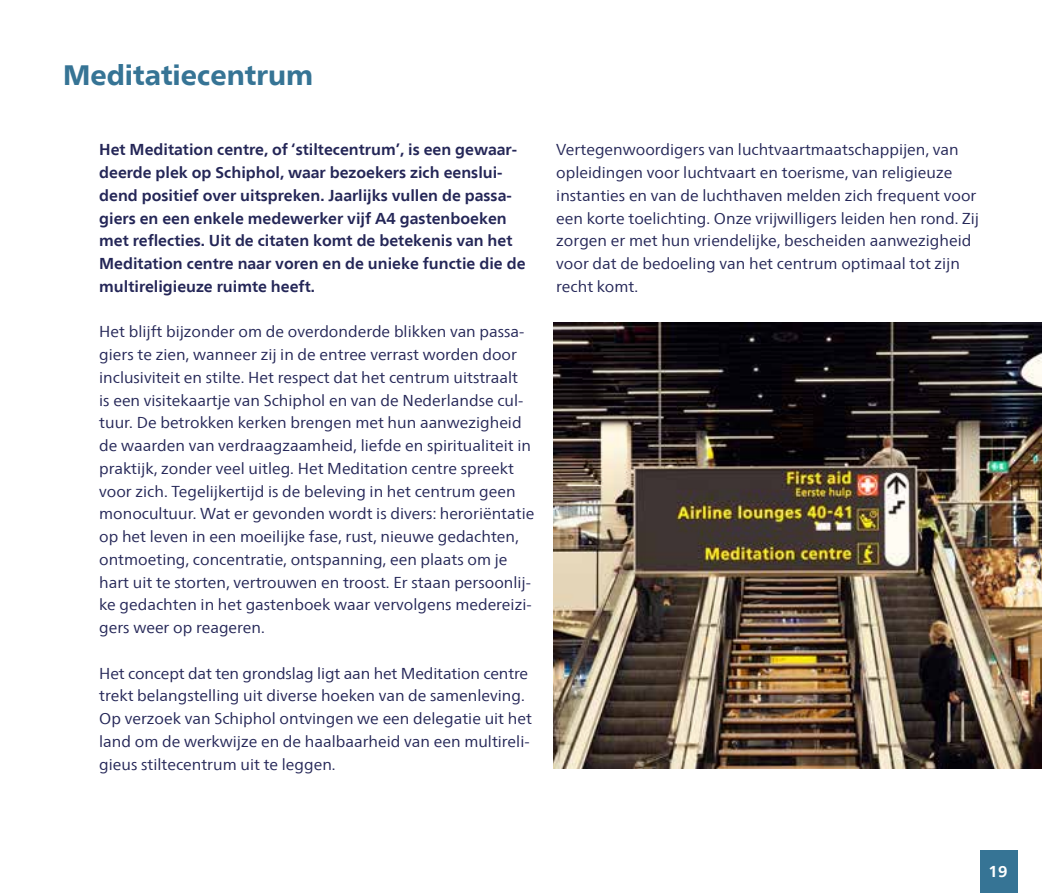
<style>
.page{position:relative;width:1042px;height:893px;background:#fff}
.page>*{position:absolute;margin:0;border:0;box-sizing:border-box;transform-origin:0 0}
.t1{font:800 28px "Frutigerfor Schiphol";color:#367495}
.t2{font:15.75px/22.8px "Frutigerfor Schiphol";color:#242657}
.t3{font:700 15.75px/22.8px "Frutigerfor Schiphol";color:#242657}
.t4{font:700 15.75px "Frutigerfor Schiphol";color:#fff}
</style>
<div class="page">
<img style="left:553px;top:322px;width:489px;height:447px">
<div style="left:980px;top:851px;width:37px;height:42px;background:#367495"></div>
<h1 class="t1" style="left:63px;top:58px;width:252px">Meditatiecentrum</h1>
<p class="t3" style="left:99px;top:138px;width:428px">Het Meditation centre, of ‘stiltecentrum’, is een gewaar&shy;deerde plek op Schiphol, waar bezoekers zich eenslui&shy;dend positief over uitspreken. Jaarlijks vullen de passa&shy;giers en een enkele medewerker vijf A4 gastenboeken met reflecties. Uit de citaten komt de betekenis van het Meditation centre naar voren en de unieke functie die de multireligieuze ruimte heeft.</p>
<p class="t2" style="left:99px;top:320px;width:437px">Het blijft bijzonder om de overdonderde blikken van passa&shy;giers te zien, wanneer zij in de entree verrast worden door inclusiviteit en stilte. Het respect dat het centrum uitstraalt<br>is een visitekaartje van Schiphol en van de Nederlandse cul&shy;tuur. De betrokken kerken brengen met hun aanwezigheid de waarden van verdraagzaamheid, liefde en spiritualiteit in praktijk, zonder veel uitleg. Het Meditation centre spreekt voor zich. Tegelijkertijd is de beleving in het centrum geen monocultuur. Wat er gevonden wordt is divers: heroriëntatie op het leven in een moeilijke fase, rust, nieuwe gedachten, ontmoeting, concentratie, ontspanning, een plaats om je hart uit te storten, vertrouwen en troost. Er staan persoonlij&shy;ke gedachten in het gastenboek waar vervolgens medereizi&shy;gers weer op reageren.</p>
<p class="t2" style="left:99px;top:662px;width:434px">Het concept dat ten grondslag ligt aan het Meditation centre trekt belangstelling uit diverse hoeken van de samenleving.<br>Op verzoek van Schiphol ontvingen we een delegatie uit het land om de werkwijze en de haalbaarheid van een multireli&shy;gieus stiltecentrum uit te leggen.</p>
<p class="t2" style="left:556px;top:138px;width:424px">Vertegenwoordigers van luchtvaartmaatschappijen, van opleidingen voor luchtvaart en toerisme, van religieuze instanties en van de luchthaven melden zich frequent voor een korte toelichting. Onze vrijwilligers leiden hen rond. Zij zorgen er met hun vriendelijke, bescheiden aanwezigheid voor dat de bedoeling van het centrum optimaal tot zijn recht komt.</p>
<p class="t4" style="left:988px;top:862px;width:20px">19</p>
</div>
